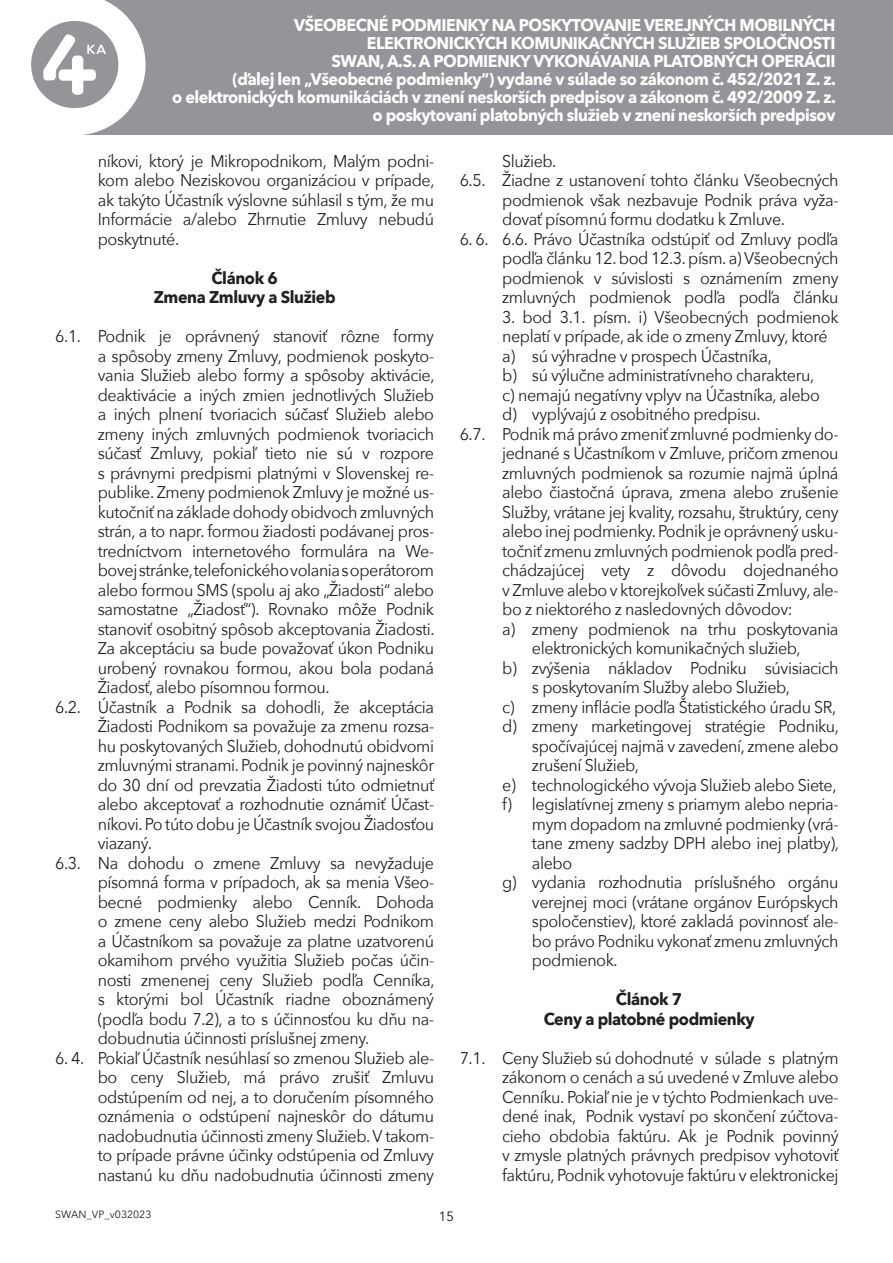
<style>
.page{position:relative;width:893px;height:1263px;background:#fff}
.page>*{position:absolute;margin:0;border:0;box-sizing:border-box;transform-origin:0 0}
.t1{font:16.95px/19.5px "Avenir Next";letter-spacing:-.025em;color:#231f20;text-align:justify;scale:.95 1}
.t2{font:700 16.95px/18px "Avenir Next";letter-spacing:-.03em;color:#fff;text-align:right;scale:.95 1}
.t3{font:700 16.95px/19.5px "Avenir Next";letter-spacing:-.025em;color:#231f20;text-align:center;scale:.95 1}
.t4{font:13.5px "Avenir";color:#231f20}
.t5{font:10.5px "Avenir Next";color:#231f20}
</style>
<div class="page">
<div style="left:0;top:0;width:893px;height:135px;background:#939598"></div>
<svg style="left:0;top:0;width:146px;height:135px"></svg>
<p class="t2" style="left:172px;top:16px;width:700px">VŠEOBECNÉ PODMIENKY NA POSKYTOVANIE VEREJNÝCH MOBILNÝCH ELEKTRONICKÝCH KOMUNIKAČNÝCH SLUŽIEB SPOLOČNOSTI<br>SWAN, A.S. A PODMIENKY VYKONÁVANIA PLATOBNÝCH OPERÁCII<br>(ďalej len „Všeobecné podmienky“) vydané v súlade so zákonom č. 452/2021 Z. z.<br>o elektronických komunikáciách v znení neskorších predpisov a zákonom č. 492/2009 Z. z. o poskytovaní platobných služieb v znení neskorších predpisov</p>
<p class="t1" style="left:98px;top:150px;width:356px">níkovi, ktorý je Mikropodnikom, Malým podni&shy;kom alebo Neziskovou organizáciou v prípade, ak takýto Účastník výslovne súhlasil s tým, že mu Informácie a/alebo Zhrnutie Zmluvy nebudú poskytnuté.</p>
<p class="t3" style="left:154px;top:268px;width:193px">Článok 6<br>Zmena Zmluvy a Služieb</p>
<p class="t1" style="left:55px;top:326px;width:400px">6.1. Podnik je oprávnený stanoviť rôzne formy</p>
<p class="t1" style="left:98px;top:345px;width:356px">a spôsoby zmeny Zmluvy, podmienok poskyto-</p>
<p class="t1" style="left:98px;top:365px;width:356px">vania Služieb alebo formy a spôsoby aktivácie,</p>
<p class="t1" style="left:98px;top:384px;width:356px">deaktivácie a iných zmien jednotlivých Služieb</p>
<p class="t1" style="left:98px;top:404px;width:356px">a iných plnení tvoriacich súčasť Služieb alebo</p>
<p class="t1" style="left:98px;top:423px;width:356px">zmeny iných zmluvných podmienok tvoriacich</p>
<p class="t1" style="left:98px;top:443px;width:356px">súčasť Zmluvy, pokiaľ tieto nie sú v rozpore</p>
<p class="t1" style="left:98px;top:462px;width:356px">s právnymi predpismi platnými v Slovenskej re-</p>
<p class="t1" style="left:98px;top:482px;width:356px">publike. Zmeny podmienok Zmluvy je možné us-</p>
<p class="t1" style="left:98px;top:501px;width:356px">kutočniť na základe dohody obidvoch zmluvných</p>
<p class="t1" style="left:98px;top:521px;width:356px">strán, a to napr. formou žiadosti podávanej pros-</p>
<p class="t1" style="left:98px;top:540px;width:356px">tredníctvom internetového formulára na We-</p>
<p class="t1" style="left:98px;top:560px;width:356px">bovej stránke, telefonického volania s operátorom</p>
<p class="t1" style="left:98px;top:579px;width:356px">alebo formou SMS (spolu aj ako „Žiadosti“ alebo</p>
<p class="t1" style="left:98px;top:599px;width:356px">samostatne „Žiadosť“). Rovnako môže Podnik</p>
<p class="t1" style="left:98px;top:618px;width:356px">stanoviť osobitný spôsob akceptovania Žiadosti.</p>
<p class="t1" style="left:98px;top:638px;width:356px">Za akceptáciu sa bude považovať úkon Podniku</p>
<p class="t1" style="left:98px;top:657px;width:356px">urobený rovnakou formou, akou bola podaná</p>
<p class="t1" style="left:98px;top:677px;width:246px">Žiadosť, alebo písomnou formou.</p>
<p class="t1" style="left:55px;top:696px;width:400px">6.2. Účastník a Podnik sa dohodli, že akceptácia</p>
<p class="t1" style="left:98px;top:716px;width:356px">Žiadosti Podnikom sa považuje za zmenu rozsa-</p>
<p class="t1" style="left:98px;top:735px;width:356px">hu poskytovaných Služieb, dohodnutú obidvomi</p>
<p class="t1" style="left:98px;top:755px;width:356px">zmluvnými stranami. Podnik je povinný najneskôr</p>
<p class="t1" style="left:98px;top:774px;width:356px">do 30 dní od prevzatia Žiadosti túto odmietnuť</p>
<p class="t1" style="left:98px;top:794px;width:356px">alebo akceptovať a rozhodnutie oznámiť Účast-</p>
<p class="t1" style="left:98px;top:813px;width:356px">níkovi. Po túto dobu je Účastník svojou Žiadosťou</p>
<p class="t1" style="left:98px;top:833px;width:59px">viazaný.</p>
<p class="t1" style="left:55px;top:852px;width:400px">6.3. Na dohodu o zmene Zmluvy sa nevyžaduje</p>
<p class="t1" style="left:98px;top:872px;width:356px">písomná forma v prípadoch, ak sa menia Všeo-</p>
<p class="t1" style="left:98px;top:891px;width:356px">becné podmienky alebo Cenník. Dohoda</p>
<p class="t1" style="left:98px;top:911px;width:356px">o zmene ceny alebo Služieb medzi Podnikom</p>
<p class="t1" style="left:98px;top:930px;width:356px">a Účastníkom sa považuje za platne uzatvorenú</p>
<p class="t1" style="left:98px;top:950px;width:356px">okamihom prvého využitia Služieb počas účin-</p>
<p class="t1" style="left:98px;top:969px;width:356px">nosti zmenenej ceny Služieb podľa Cenníka,</p>
<p class="t1" style="left:98px;top:989px;width:356px">s ktorými bol Účastník riadne oboznámený</p>
<p class="t1" style="left:98px;top:1008px;width:356px">(podľa bodu 7.2), a to s účinnosťou ku dňu na-</p>
<p class="t1" style="left:98px;top:1028px;width:287px">dobudnutia účinnosti príslušnej zmeny.</p>
<p class="t1" style="left:98px;top:1047px;width:356px;text-indent:-43px">6. 4. Pokiaľ Účastník nesúhlasí so zmenou Služieb ale&shy;bo ceny Služieb, má právo zrušiť Zmluvu odstúpením od nej, a to doručením písomného oznámenia o odstúpení najneskôr do dátumu nadobudnutia účinnosti zmeny Služieb. V takom&shy;to prípade právne účinky odstúpenia od Zmluvy nastanú ku dňu nadobudnutia účinnosti zmeny</p>
<p class="t1" style="left:502px;top:150px;width:59px">Služieb.</p>
<p class="t1" style="left:460px;top:170px;width:400px">6.5. Žiadne z ustanovení tohto článku Všeobecných</p>
<p class="t1" style="left:502px;top:189px;width:356px">podmienok však nezbavuje Podnik práva vyža-</p>
<p class="t1" style="left:502px;top:209px;width:299px">dovať písomnú formu dodatku k Zmluve.</p>
<p class="t1" style="left:502px;top:228px;width:356px;text-indent:-43px">6. 6. 6.6. Právo Účastníka odstúpiť od Zmluvy podľa podľa článku 12. bod 12.3. písm. a) Všeobecných podmienok v súvislosti s oznámením zmeny zmluvných podmienok podľa podľa článku</p>
<p class="t1" style="left:502px;top:306px;width:356px">3. bod 3.1. písm. i) Všeobecných podmienok</p>
<p class="t1" style="left:502px;top:326px;width:344px">neplatí v prípade, ak ide o zmeny Zmluvy, ktoré</p>
<p class="t1" style="left:502px;top:345px;width:285px">a) sú výhradne v prospech Účastníka,</p>
<p class="t1" style="left:502px;top:365px;width:330px">b) sú výlučne administratívneho charakteru,</p>
<p class="t1" style="left:502px;top:384px;width:336px">c) nemajú negatívny vplyv na Účastníka, alebo</p>
<p class="t1" style="left:502px;top:404px;width:273px">d) vyplývajú z osobitného predpisu.</p>
<p class="t1" style="left:460px;top:423px;width:400px">6.7. Podnik má právo zmeniť zmluvné podmienky do-</p>
<p class="t1" style="left:502px;top:443px;width:356px">jednané s Účastníkom v Zmluve, pričom zmenou</p>
<p class="t1" style="left:502px;top:462px;width:356px">zmluvných podmienok sa rozumie najmä úplná</p>
<p class="t1" style="left:502px;top:482px;width:356px">alebo čiastočná úprava, zmena alebo zrušenie</p>
<p class="t1" style="left:502px;top:501px;width:356px">Služby, vrátane jej kvality, rozsahu, štruktúry, ceny</p>
<p class="t1" style="left:502px;top:521px;width:356px">alebo inej podmienky. Podnik je oprávnený usku-</p>
<p class="t1" style="left:502px;top:540px;width:356px">točniť zmenu zmluvných podmienok podľa pred-</p>
<p class="t1" style="left:502px;top:560px;width:356px">chádzajúcej vety z dôvodu dojednaného</p>
<p class="t1" style="left:502px;top:579px;width:356px">v Zmluve alebo v ktorejkoľvek súčasti Zmluvy, ale-</p>
<p class="t1" style="left:502px;top:599px;width:307px">bo z niektorého z nasledovných dôvodov:</p>
<p class="t1" style="left:502px;top:618px;width:356px">a) zmeny podmienok na trhu poskytovania</p>
<p class="t1" style="left:532px;top:638px;width:284px">elektronických komunikačných služieb,</p>
<p class="t1" style="left:502px;top:657px;width:356px">b) zvýšenia nákladov Podniku súvisiacich</p>
<p class="t1" style="left:532px;top:677px;width:273px">s poskytovaním Služby alebo Služieb,</p>
<p class="t1" style="left:502px;top:696px;width:353px">c) zmeny inflácie podľa Štatistického úradu SR,</p>
<p class="t1" style="left:502px;top:716px;width:356px">d) zmeny marketingovej stratégie Podniku,</p>
<p class="t1" style="left:532px;top:735px;width:324px">spočívajúcej najmä v zavedení, zmene alebo</p>
<p class="t1" style="left:532px;top:755px;width:114px">zrušení Služieb,</p>
<p class="t1" style="left:502px;top:774px;width:353px">e) technologického vývoja Služieb alebo Siete,</p>
<p class="t1" style="left:502px;top:794px;width:356px">f) legislatívnej zmeny s priamym alebo nepria-</p>
<p class="t1" style="left:532px;top:813px;width:324px">mym dopadom na zmluvné podmienky (vrá-</p>
<p class="t1" style="left:532px;top:833px;width:325px">tane zmeny sadzby DPH alebo inej platby),</p>
<p class="t1" style="left:532px;top:852px;width:44px">alebo</p>
<p class="t1" style="left:502px;top:872px;width:356px">g) vydania rozhodnutia príslušného orgánu</p>
<p class="t1" style="left:532px;top:891px;width:324px">verejnej moci (vrátane orgánov Európskych</p>
<p class="t1" style="left:532px;top:911px;width:324px">spoločenstiev), ktoré zakladá povinnosť ale-</p>
<p class="t1" style="left:532px;top:930px;width:324px">bo právo Podniku vykonať zmenu zmluvných</p>
<p class="t1" style="left:532px;top:950px;width:92px">podmienok.</p>
<p class="t3" style="left:544px;top:989px;width:223px">Článok 7<br>Ceny a platobné podmienky</p>
<p class="t1" style="left:502px;top:1047px;width:356px;text-indent:-43px">7.1. Ceny Služieb sú dohodnuté v súlade s platným zákonom o cenách a sú uvedené v Zmluve alebo Cenníku. Pokiaľ nie je v týchto Podmienkach uve&shy;dené inak, Podnik vystaví po skončení zúčtova&shy;cieho obdobia faktúru. Ak je Podnik povinný v zmysle platných právnych predpisov vyhotoviť faktúru, Podnik vyhotovuje faktúru v elektronickej</p>
<p class="t5" style="left:55px;top:1206px;width:98px">SWAN_VP_v032023</p>
<p class="t4" style="left:439px;top:1208px;width:17px">15</p>
</div>
